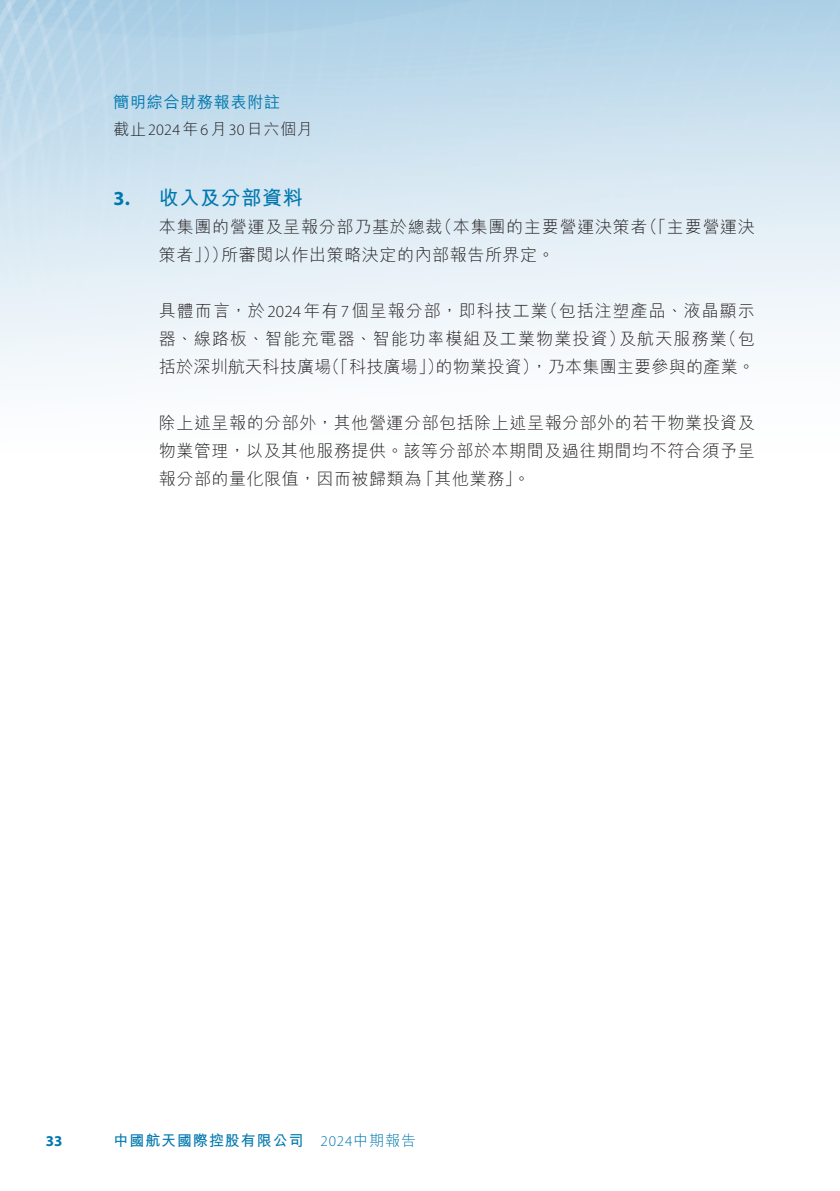
<style>
.page{position:relative;width:840px;height:1191px;background:#fff}
.page>*{position:absolute;margin:0;border:0;box-sizing:border-box;transform-origin:0 0}
._01_H1{font:700 20px "M Hei HK";letter-spacing:.03em;color:#0078ae}
._01_H1-2{font:700 20px "Myriad Pro";color:#0078ae}
._00_txt{font:300 17px/28px "M Hei HK";letter-spacing:.035em;color:#231f20}
._00_txt-2{font:300 17px/28px "M Hei HK";letter-spacing:.065em;color:#231f20}
._00_txt-3{font:300 17px "M Hei HK";letter-spacing:.06em;color:#231f20}
._00_txt-4{font:300 17px "M Hei HK";letter-spacing:.015em;color:#231f20}
.t1{font:300 16px "M Hei HK";letter-spacing:.035em;color:#231f20}
.t2{font:500 16px "M Hei HK";letter-spacing:.045em;color:#0078ae}
.t3{font:700 15px "M Hei HK";letter-spacing:.06em;color:#0078ae}
.t4{font:300 15px "Myriad Pro";color:#0078ae}
.t5{font:700 15px "Myriad Pro";color:#0078ae}
.s1{font-family:"Myriad Pro"}
.s2{font-family:"M Hei HK"}
</style>
<div class="page">
<p class="t2" style="left:113px;top:90px;width:168px">簡明綜合財務報表附註</p>
<p class="t1" style="left:113px;top:121px;width:200px">截止<span class="s1">2024</span>年<span class="s1">6</span>月<span class="s1">30</span>日六個月</p>
<p class="_01_H1-2" style="left:113px;top:185px;width:18px">3.</p>
<p class="_01_H1" style="left:159px;top:183px;width:145px">收入及分部資料</p>
<p class="_00_txt" style="left:435px;top:212px;width:213px">（本集團的主要營運決策者</p>
<p class="_00_txt" style="left:640px;top:212px;width:116px">（「主要營運決</p>
<p class="_00_txt" style="left:221px;top:212px;width:334px;text-indent:-62px">本集團的營運及呈報分部乃基於總裁<br>所審閱以作出策略決定的內部報告所界定。</p>
<p class="_00_txt" style="left:159px;top:240px;width:71px">策者」））</p>
<p class="_00_txt-3" style="left:540px;top:302px;width:215px">（包括注塑產品、液晶顯示</p>
<p class="_00_txt-3" style="left:159px;top:302px;width:390px">具體而言，於<span class="s1">2024</span>年有<span class="s1">7</span>個呈報分部，即科技工業</p>
<p class="_00_txt-2" style="left:435px;top:324px;width:320px;text-indent:-276px">器、線路板、智能充電器、智能功率模組及工業物業投資）<br>的物業投資，）乃本集團主要參與的產業。</p>
<p class="_00_txt" style="left:719px;top:324px;width:36px">（包</p>
<p class="_00_txt" style="left:618px;top:324px;width:109px">及航天服務業</p>
<p class="_00_txt" style="left:323px;top:352px;width:122px">（「科技廣場」）</p>
<p class="_00_txt-4" style="left:159px;top:358px;width:174px">括於深圳航天科技廣場</p>
<p class="_00_txt" style="left:159px;top:408px;width:597px">除上述呈報的分部外，其他營運分部包括除上述呈報分部外的若干物業投資及</p>
<p class="_00_txt" style="left:159px;top:436px;width:597px">物業管理，以及其他服務提供。該等分部於本期間及過往期間均不符合須予呈</p>
<p class="_00_txt" style="left:417px;top:464px;width:114px">「其他業務。「</p>
<p class="_00_txt" style="left:159px;top:464px;width:264px">報分部的量化限值，因而被歸類為</p>
<p class="t5" style="left:46px;top:1131px;width:18px">33</p>
<p class="t3" style="left:113px;top:1129px;width:191px">中國航天國際控股有限公司</p>
<p class="t4" style="left:320px;top:1131px;width:97px">2024<span class="s2">中期報告</span></p>
</div>
